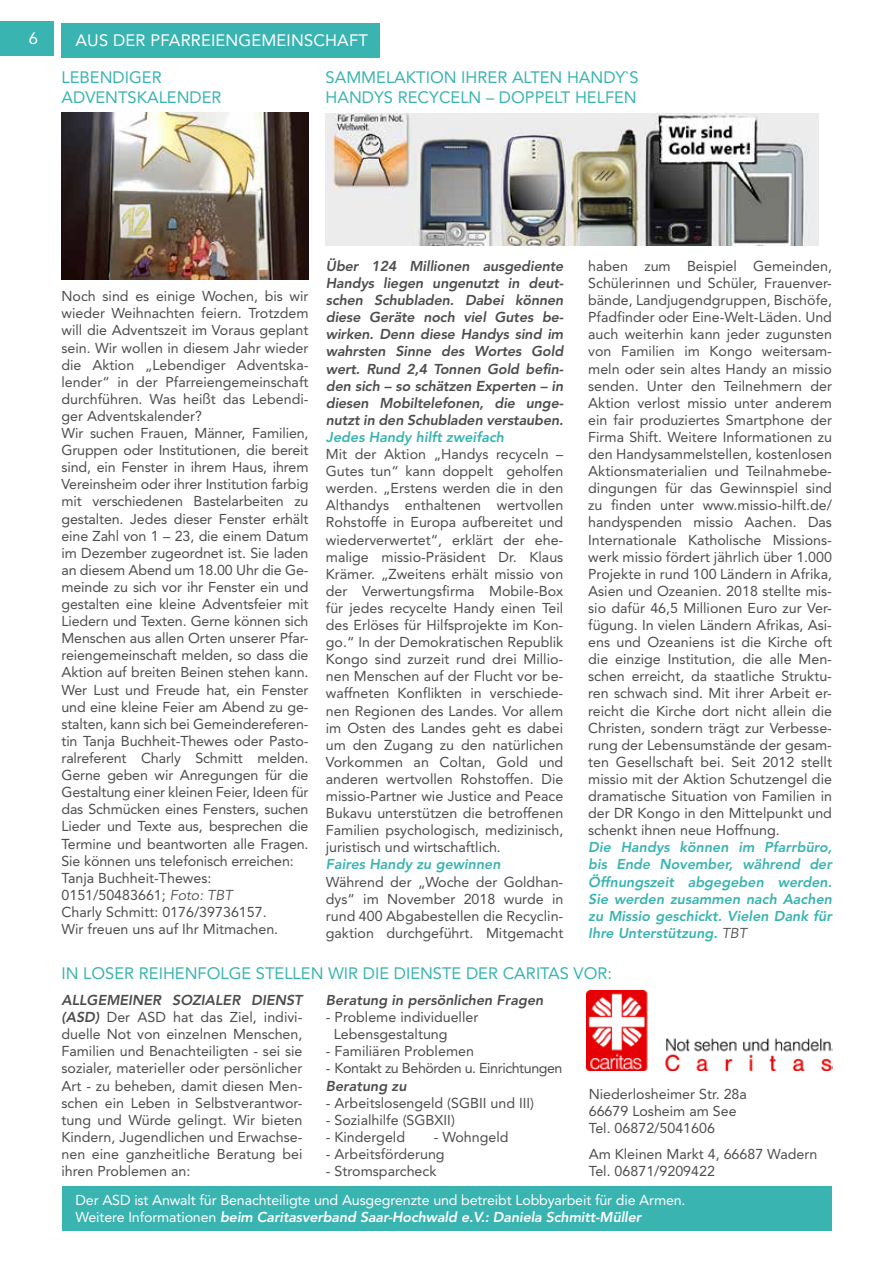
<style>
.page{position:relative;width:893px;height:1263px;background:#fff}
.page>*{position:absolute;margin:0;border:0;box-sizing:border-box;transform-origin:0 0}
.t1{font:16.5px/19.8px "Avenir LT Std";color:#39b4b1}
.t2{font:16.5px "Avenir LT Std";letter-spacing:.01em;color:#fff}
.t3{font:14.25px/17.1px "Avenir LT Std";letter-spacing:-.01em;color:#4d4d4f}
.t4{font:italic 800 14.25px/17.1px "Avenir LT Std";letter-spacing:-.01em;color:#4d4d4f;text-align:justify}
.t5{font:italic 800 14.25px/17.1px "Avenir LT Std";color:#39b4b1;text-align:justify}
.t6{font:14.25px/17.1px "Avenir LT Std";letter-spacing:-.01em;color:#fff}
.t7{font:14.25px "Avenir LT Std";letter-spacing:-.03em;color:#4d4d4f}
.s1{font-style:italic}
.s2{font-weight:400;color:#4d4d4f}
.s3{font-weight:800;font-style:italic}
</style>
<div class="page">
<div style="left:0;top:22px;width:54px;height:34px;background:#39b4b1"></div>
<div style="left:62px;top:1186px;width:769px;height:45px;background:#39b4b1"></div>
<img style="left:587px;top:990px;width:246px;height:81px">
<div style="left:61px;top:23px;width:319px;height:34px;background:#39b4b1"></div>
<img style="left:61px;top:113px;width:248px;height:166px">
<img style="left:326px;top:113px;width:493px;height:132px">
<p class="t2" style="left:29px;top:29px;width:11px">6</p>
<p class="t2" style="left:76px;top:31px;width:49px">Aus der</p>
<p class="t2" style="left:151px;top:31px;width:21px">Pfarreiengemeins</p>
<p class="t2" style="left:313px;top:31px;width:56px">chaft</p>
<p class="t1" style="left:61px;top:67px;width:162px">LEBENDIGER<br>ADVENTSKALENDER</p>
<p class="t1" style="left:326px;top:67px;width:315px">SAMMELAKTION IH RER ALTEN HANDY`S<br>HANDYS RECYCELN – DOPPELT H ELFEN</p>
<p class="t3" style="left:61px;top:288px;width:249px">Noch sind es einige Wochen, bis wir wieder Weihnachten feiern. Trotzdem will die Adventszeit im Voraus geplant sein. Wir wollen in diesem Jahr wieder die Aktion „Lebendiger Adventska&shy;lender“ in der Pfarreiengemeinschaft durchführen. Was heißt das Lebendi&shy;ger Adventskalender?<br>Wir suchen Frauen, Männer, Familien, Gruppen oder Institutionen, die bereit sind, ein Fenster in ihrem Haus, ihrem Vereinsheim oder ihrer Institution farbig mit verschiedenen Bastelarbeiten zu gestalten. Jedes dieser Fenster erhält eine Zahl von 1 – 23, die einem Datum im Dezember zugeordnet ist. Sie laden an diesem Abend um 18.00 Uhr die Ge&shy;meinde zu sich vor ihr Fenster ein und gestalten eine kleine Adventsfeier mit Liedern und Texten. Gerne können sich Menschen aus allen Orten unserer Pfar&shy;reiengemeinschaft melden, so dass die Aktion auf breiten Beinen stehen kann.<br>Wer Lust und Freude hat, ein Fenster und eine kleine Feier am Abend zu ge&shy;stalten, kann sich bei Gemeindereferen&shy;tin Tanja Buchheit-Thewes oder Pasto&shy;ralreferent Charly Schmitt melden.<br>Gerne geben wir Anregungen für die Gestaltung einer kleinen Feier, Ideen für das Schmücken eines Fensters, suchen Lieder und Texte aus, besprechen die Termine und beantworten alle Fragen.<br>Sie können uns telefonisch erreichen:<br>Tanja Buchheit-Thewes:<br>0151/50483661; <span class="s1">Foto: TBT<br></span>Charly Schmitt: 0176/39736157.<br>Wir freuen uns auf Ihr Mitmachen.</p>
<p class="t4" style="left:326px;top:258px;width:239px">Über 124 Millionen ausgediente Handys liegen ungenutzt in deut&shy;schen Schubladen. Dabei können diese Geräte noch viel Gutes be&shy;wirken. Denn diese Handys sind im wahrsten Sinne des Wortes Gold wert. Rund 2,4 Tonnen Gold befin&shy;den sich – so schätzen Experten – in diesen Mobiltelefonen, die unge&shy;nutzt in den Schubladen verstauben.</p>
<p class="t5" style="left:326px;top:429px;width:180px">Jedes Handy hilft zweifach</p>
<p class="t3" style="left:326px;top:446px;width:239px;text-align:justify">Mit der Aktion „H andys recyceln – Gutes tun“ kann doppelt geholfen werden. „Erstens werden die in den Althandys enthaltenen wertvollen Rohstoffe in Europa aufbereitet und wiederverwertet“, erklärt der ehe&shy;malige missio-Präsident Dr. Klaus Krämer. „Zweitens erhält missio von der Verwertungsfirma Mobile-Box für jedes recycelte Handy einen Teil des Erlöses für H ilfsprojekte im Kon&shy;go.“ In der Demokratischen Republik Kongo sind zurzeit rund drei Millio&shy;nen Menschen auf der Flucht vor be&shy;waffneten Konflikten in verschiede&shy;nen Regionen des Landes. Vor allem im Osten des Landes geht es dabei um den Zugang zu den natürlichen Vorkommen an Coltan, Gold und anderen wertvollen Rohstoffen. Die missio-Partner wie Justice and Peace Bukavu unterstützen die betroffenen Familien psychologisch, medizinisch, juristisch und wirtschaftlich.</p>
<p class="t5" style="left:326px;top:856px;width:176px">Faires Handy zu gewinnen</p>
<p class="t3" style="left:326px;top:873px;width:239px;text-align:justify">Während der „Woche der Goldhan&shy;dys“ im November 2018 wurde in rund 400 Abgabestellen die Recyclin&shy;gaktion durchgeführt. Mitgemacht</p>
<p class="t3" style="left:588px;top:257px;width:245px;text-align:justify">haben zum Beispiel Gemeinden, Schülerinnen und Schüler, Frauenver&shy;bände, Landjugendgruppen, Bischöfe, Pfadfinder oder Eine-Welt-Läden. Und auch weiterhin kann jeder zugunsten von Familien im Kongo weitersam&shy;meln oder sein altes Handy an missio senden. Unter den Teilnehmern der Aktion verlost missio unter anderem ein fair produziertes Smartphone der Firma Shift. Weitere Informationen zu den Handysammelstellen, kostenlosen Aktionsmaterialien und Teilnahmebe&shy;dingungen für das Gewinnspiel sind zu finden unter www.missio-hilft.de/ handyspenden missio Aachen. Das Internationale Katholische Missions&shy;werk missio fördert jährlich über 1.000<br>Projekte in rund 100 Ländern in Afrika, Asien und Ozeanien. 2018 stellte mis&shy;sio dafür 46,5 Millionen Euro zur Ver&shy;fügung. In vielen Ländern Afrikas, Asi&shy;ens und Ozeaniens ist die Kirche oft die einzige Institution, die alle Men&shy;schen erreicht, da staatliche Struktu&shy;ren schwach sind. Mit ihrer Arbeit er&shy;reicht die Kirche dort nicht allein die Christen, sondern trägt zur Verbesse&shy;rung der Lebensumstände der gesam&shy;ten Gesellschaft bei. Seit 2012 stellt missio mit der Aktion Schutzengel die dramatische Situation von Familien in der DR Kongo in den Mittelpunkt und schenkt ihnen neue Hoffnung.</p>
<p class="t5" style="left:588px;top:839px;width:245px">Die Handys können im Pfarrbüro, bis Ende November, während der Öffnungszeit abgegeben werden.<br>Sie werden zusammen nach Aachen zu Missio geschickt. Vielen Dank für Ihre Unterstützung. <span class="s2">TBT</span></p>
<p class="t1" style="left:61px;top:963px;width:552px">IN LOSER REIH ENFOLGE STELLEN WIR DIE DIENSTE DER CARITAS VOR:</p>
<p class="t4" style="left:326px;top:992px;width:219px">Beratung in persönlichen Fragen</p>
<p class="t3" style="left:334px;top:1009px;width:146px;text-indent:-8px">- Probleme individueller<br>Lebensgestaltung</p>
<p class="t3" style="left:326px;top:1043px;width:150px">- Familiären Problemen</p>
<p class="t7" style="left:326px;top:1060px;width:238px">- Kontakt zu Behörden u. Einrichtungen</p>
<p class="t4" style="left:326px;top:1077px;width:82px">Beratung zu</p>
<p class="t3" style="left:326px;top:1094px;width:210px">- Arbeitslosengeld (SGBII und III)</p>
<p class="t3" style="left:326px;top:1111px;width:131px">- Sozialhilfe (SGBXII)</p>
<p class="t3" style="left:326px;top:1128px;width:81px">- Kindergeld</p>
<p class="t3" style="left:434px;top:1128px;width:76px">- Wohngeld</p>
<p class="t3" style="left:326px;top:1145px;width:120px">- Arbeitsförderung</p>
<p class="t3" style="left:326px;top:1163px;width:112px">- Stromsparcheck</p>
<p class="t3" style="left:61px;top:992px;width:242px;text-align:justify"><span class="s3">ALLGEMEINER SOZIALER DIENST (ASD)</span> Der ASD hat das Ziel, indivi&shy;duelle Not von einzelnen Menschen, Familien und Benachteiligten - sei sie sozialer, materieller oder persönlicher Art - zu beheben, damit diesen Men&shy;schen ein Leben in Selbstverantwor&shy;tung und Würde gelingt. Wir bieten Kindern, Jugendlichen und Erwachse&shy;nen eine ganzheitliche Beratung bei ihren Problemen an:</p>
<p class="t3" style="left:589px;top:1085px;width:160px">Niederlosheimer Str. 28a<br>66679 Losheim am See<br>Tel. 06872/5041606</p>
<p class="t3" style="left:589px;top:1145px;width:230px">Am Kleinen Markt 4, 66687 Wadern<br>Tel. 06871/9209422</p>
<p class="t6" style="left:76px;top:1192px;width:612px">Der ASD ist Anwalt für Benachteiligte und Ausgegrenzte und betreibt Lobbyarbeit für die Armen.<br>Weitere Informationen <span class="s3">beim Caritasverband Saar-Hochwald e.V.: Daniela Schmitt-Müller</span></p>
</div>
